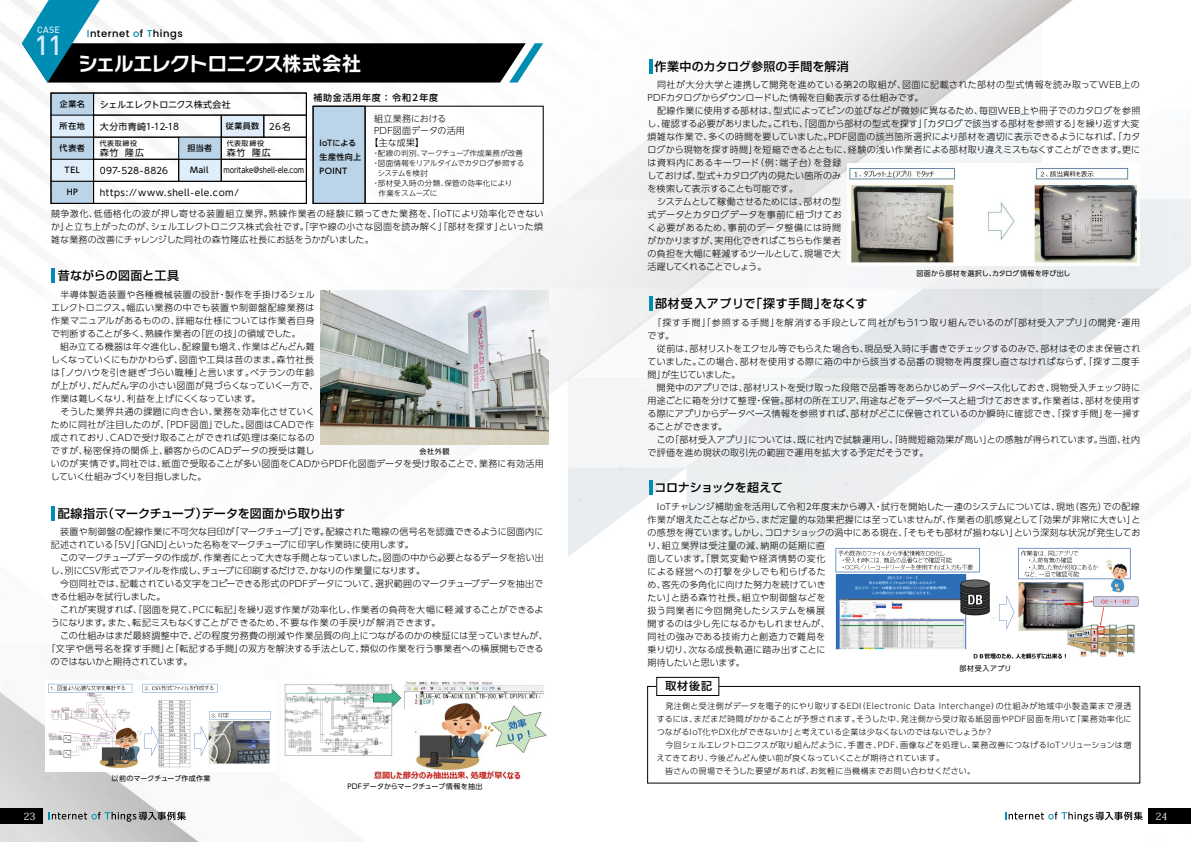
<style>
.page{position:relative;width:1191px;height:842px;background:#fff}
.page>*{position:absolute;margin:0;border:0;box-sizing:border-box;transform-origin:0 0}
.t1{font:500 27px "DIN";color:#d3edfb}
.t2{font:20px "Rodin NTLG Pro B";letter-spacing:-.06em;color:#fff}
.t3{font:500 12px "Shin Go Pr 6 N";letter-spacing:.01em;color:#000}
.t4{font:500 12px "Shin Go Pr 6 N";letter-spacing:.035em;color:#000}
.t5{font:500 12px "Shin Go Pr 6 N";letter-spacing:-.03em;color:#000}
.t6{font:500 11px "UD Shin Go Pr 6 N";color:#000}
.t7{font:500 10px "Poppins";letter-spacing:.05em;color:#000}
.t8{font:9.9px "Koz Min Pr 6 N";color:#fff}
.t9{font:300 9px/13px "UD Shin Go Pr 6 N";letter-spacing:.015em;color:#000}
.t10{font:300 9px "UD Shin Go Pr 6 N";letter-spacing:-.015em;color:#000}
.t11{font:300 9px "UD Shin Go Pr 6 N";letter-spacing:-.01em;color:#000}
.t12{font:9px "UD Shin Go NT Pr 6 N";letter-spacing:.025em;color:#000}
.t13{font:9px "UD Shin Go NT Pr 6 N";letter-spacing:.05em;color:#000}
.t14{font:300 9px "UD Shin Go NT Pr 6 N";letter-spacing:.005em;color:#000}
.t15{font:9px "UD Shin Go NT Pr 6 N";letter-spacing:-.04em;color:#000}
.t16{font:500 9px "UD Shin Go NT Pr 6 N";letter-spacing:.09em;color:#000}
.t17{font:500 9px "DIN";color:#d3edfb}
.t18{font:300 8px/13px "UD Shin Go Pr 6 N";letter-spacing:.035em;color:#000}
.t19{font:500 8px/14px "UD Shin Go NT Pr 6 N";letter-spacing:.05em;color:#000}
.t20{font:8px "UD Shin Go NT Pr 6 N";color:#000;scale:.84 1}
.t21{font:300 7.5px "UD Shin Go NT Pr 6 N";letter-spacing:.01em;color:#000}
.t22{font:300 7.5px "UD Shin Go NT Pr 6 N";letter-spacing:-.015em;color:#000}
.t23{font:300 7.5px "UD Shin Go NT Pr 6 N";letter-spacing:.03em;color:#000}
.t24{font:300 7.5px "UD Shin Go NT Pr 6 N";letter-spacing:-.06em;color:#000}
.t25{font:7px "UD Shin Go Pr 6";letter-spacing:.04em;color:#000}
.t26{font:7px "UD Shin Go Pr 6";letter-spacing:.02em;color:#000}
.t27{font:7px "UD Shin Go Pr 6";color:#000}
.t28{font:7px "UD Shin Go NT Pr 6 N";letter-spacing:.08em;color:#000}
.t29{font:7px "UD Shin Go Pr 6";letter-spacing:.08em;color:#000}
.s1{color:#008db4}
.s2{font-weight:400;font-size:9px}
</style>
<div class="page">
<img style="left:0;top:0;width:1191px;height:842px">
<div style="left:313px;top:106px;width:52px;height:97px;background:#bcd4e8"></div>
<div style="left:51px;top:115px;width:43px;height:22px;background:#dfeefa"></div>
<div style="left:51px;top:159px;width:43px;height:22px;background:#dfeefa"></div>
<div style="left:51px;top:159px;width:43px;height:23px;border:1px solid #000"></div>
<div style="left:51px;top:93px;width:43px;height:22px;background:#bcd4e8"></div>
<div style="left:51px;top:137px;width:43px;height:22px;background:#bcd4e8"></div>
<div style="left:51px;top:181px;width:43px;height:22px;background:#bcd4e8"></div>
<div style="left:51px;top:181px;width:43px;height:23px;border:1px solid #000"></div>
<svg style="left:22px;top:0;width:521px;height:83px"></svg>
<img style="left:320px;top:291px;width:229px;height:154px">
<div style="left:312px;top:106px;width:232px;height:98px;border:1px solid #000"></div>
<hr style="left:365px;top:106px;width:1px;height:97px;background:#000">
<svg style="left:93px;top:95px;width:212px;height:107px"></svg>
<div style="left:50px;top:93px;width:257px;height:111px;border:1px solid #000"></div>
<div style="left:647px;top:686px;width:493px;height:97px;border:1px solid #000"></div>
<div style="left:656px;top:677px;width:63px;height:18px;background:#fff"></div>
<div style="left:656px;top:677px;width:63px;height:19px;border:1px solid #000"></div>
<hr style="left:52px;top:268px;width:3px;height:15px;background:#008db4">
<hr style="left:52px;top:506px;width:3px;height:14px;background:#008db4">
<hr style="left:649px;top:59px;width:3px;height:15px;background:#008db4">
<hr style="left:649px;top:296px;width:3px;height:15px;background:#008db4">
<hr style="left:649px;top:480px;width:3px;height:14px;background:#008db4">
<img style="left:46px;top:681px;width:230px;height:91px">
<img style="left:281px;top:681px;width:267px;height:99px">
<img style="left:847px;top:164px;width:292px;height:102px">
<img style="left:831px;top:545px;width:308px;height:115px">
<svg style="left:1005px;top:812px;width:137px;height:10px"></svg>
<div style="left:1148px;top:808px;width:43px;height:16px;background:#000"></div>
<div style="left:0;top:808px;width:43px;height:16px;background:#000"></div>
<svg style="left:49px;top:812px;width:137px;height:10px"></svg>
<p class="t17" style="left:37px;top:24px;width:24px">CASE</p>
<h1 class="t1" style="left:34px;top:28px;width:30px">11</h1>
<p class="t7" style="left:87px;top:28px;width:97px"><span class="s1">I</span>nternet <span class="s1">o</span>f <span class="s1">T</span>hings</p>
<h2 class="t2" style="left:78px;top:50px;width:285px">シェルエレクトロニクス株式会社</h2>
<p class="t19" style="left:60px;top:97px;width:27px">企業名</p>
<p class="t19" style="left:60px;top:119px;width:27px">所在地</p>
<p class="t19" style="left:60px;top:141px;width:27px">代表者</p>
<p class="t19" style="left:65px;top:163px;width:17px">TEL</p>
<p class="t19" style="left:67px;top:185px;width:13px">HP</p>
<p class="t15" style="left:100px;top:97px;width:132px">シェルエレクトロニクス株式会社</p>
<p class="t12" style="left:100px;top:119px;width:81px">大分市青崎1-12-18</p>
<p class="t12" style="left:100px;top:163px;width:70px">097-528-8826</p>
<p class="t13" style="left:100px;top:185px;width:140px">https://www.shell-ele.com/</p>
<p class="t19" style="left:226px;top:119px;width:66px">従業員数 <span class="s2">26名</span></p>
<p class="t28" style="left:100px;top:137px;width:39px">代表取締役</p>
<p class="t12" style="left:100px;top:146px;width:46px">森竹 隆広</p>
<p class="t28" style="left:227px;top:137px;width:39px">代表取締役</p>
<p class="t12" style="left:227px;top:146px;width:46px">森竹 隆広</p>
<p class="t20" style="left:223px;top:164px;width:98px">moritake@shell-ele.com</p>
<p class="t19" style="left:187px;top:141px;width:26px">担当者</p>
<p class="t19" style="left:190px;top:163px;width:20px">Mail</p>
<p class="t16" style="left:314px;top:91px;width:126px">補助金活用年度 ： 令和2年度</p>
<p class="t19" style="left:320px;top:136px;width:43px">IoTによる生産性向上<br>POINT</p>
<p class="t14" style="left:374px;top:111px;width:74px">組立業務における</p>
<p class="t14" style="left:374px;top:123px;width:92px">PDF図面データの活用</p>
<p class="t14" style="left:369px;top:135px;width:56px">【主な成果】</p>
<p class="t21" style="left:372px;top:147px;width:152px">・配線の判別、マークチューブ作成業務が改善</p>
<p class="t22" style="left:372px;top:157px;width:154px">・図面情報をリアルタイムでカタログ参照する</p>
<p class="t24" style="left:377px;top:167px;width:52px">システムを検討</p>
<p class="t23" style="left:372px;top:177px;width:142px">・部材受入時の分類、保管の効率化により</p>
<p class="t21" style="left:378px;top:187px;width:60px">作業をスムーズに</p>
<p class="t9" style="left:51px;top:207px;width:494px;text-align:justify">競争激化、低価格化の波が押し寄せる装置組立業界。熟練作業者の経験に頼ってきた業務を、「IoTにより効率化できないか」と立ち上がったのが、シェルエレクトロニクス株式会社です。「字や線の小さな図面を読み解く」「部材を探す」といった煩雑な業務の改善にチャレンジした同社の森竹隆広社長にお話をうかがいました。</p>
<h3 class="t3" style="left:58px;top:266px;width:123px">昔ながらの図面と工具</h3>
<p class="t9" style="left:51px;top:288px;width:494px">　半導体製造装置や各種機械装置の設計・製作を手掛けるシェル<br>エレクトロニクス。幅広い業務の中でも装置や制御盤配線業務は<br>作業マニュアルがあるものの、詳細な仕様については作業者自身<br>で判断することが多く、熟練作業者の「匠の技」の領域でした。<br>　組み立てる機器は年々進化し、配線量も増え、作業はどんどん難<br>しくなっていくにもかかわらず、図面や工具は昔のまま。森竹社長<br>は「ノウハウを引き継ぎづらい職種」と言います。ベテランの年齢<br>が上がり、だんだん字の小さい図面が見づらくなっていく一方で、<br>作業は難しくなり、利益を上げにくくなっています。<br>　そうした業界共通の課題に向き合い、業務を効率化させていく<br>ために同社が注目したのが、「PDF図面」でした。図面はCADで作<br>成されており、CADで受け取ることができれば処理は楽になるの<br>ですが、秘密保持の関係上、顧客からのCADデータの授受は難し<br>いのが実情です。同社では、紙面で受取ることが多い図面をCADからPDF化図面データを受け取ることで、業務に有効活用していく仕組みづくりを目指しました。</p>
<p class="t25" style="left:419px;top:446px;width:32px">会社外観</p>
<h3 class="t3" style="left:58px;top:503px;width:289px">配線指示（マークチューブ）データを図面から取り出す</h3>
<p class="t9" style="left:51px;top:525px;width:494px">　装置や制御盤の配線作業に不可欠な目印が「マークチューブ」です。配線された電線の信号名を認識できるように図面内に</p>
<p class="t11" style="left:51px;top:537px;width:364px">記述されている「5V」「GND」といった名称をマークチューブに印字し作業時に使用します。</p>
<p class="t10" style="left:51px;top:550px;width:494px">　このマークチューブデータの作成が、作業者にとって大きな手間となっていました。図面の中から必要となるデータを拾い出</p>
<p class="t10" style="left:51px;top:563px;width:376px">し、別にCSV形式でファイルを作成し、チューブに印刷するだけで、かなりの作業量になります。</p>
<p class="t9" style="left:51px;top:577px;width:494px">　今回同社では、記載されている文字をコピーできる形式のPDFデータについて、選択範囲のマークチューブデータを抽出で</p>
<p class="t10" style="left:51px;top:589px;width:116px">きる仕組みを試行しました。</p>
<p class="t9" style="left:51px;top:603px;width:494px">　これが実現すれば、「図面を見て、PCに転記」を繰り返す作業が効率化し、作業者の負荷を大幅に軽減することができるよ</p>
<p class="t9" style="left:51px;top:616px;width:391px">うになります。また、転記ミスもなくすことができるため、不要な作業の手戻りが解消できます。</p>
<p class="t9" style="left:51px;top:629px;width:498px">　この仕組みはまだ最終調整中で、どの程度労務費の削減や作業品質の向上につながるのかの検証には至っていませんが、</p>
<p class="t9" style="left:46px;top:642px;width:498px">「文字や信号名を探す手間」と「転記する手間」の双方を解決する手法として、類似の作業を行う事業者への横展開もできる</p>
<p class="t10" style="left:51px;top:654px;width:143px">のではないかと期待されています。</p>
<p class="t27" style="left:112px;top:772px;width:100px">以前のマークチューブ作成作業</p>
<p class="t26" style="left:347px;top:780px;width:137px">PDFデータからマークチューブ情報を抽出</p>
<h3 class="t3" style="left:654px;top:56px;width:196px">作業中のカタログ参照の手間を解消</h3>
<p class="t9" style="left:647px;top:78px;width:494px">　同社が大分大学と連携して開発を進めている第2の取組が、図面に記載された部材の型式情報を読み取ってWEB上のPDFカタログからダウンロードした情報を自動表示する仕組みです。<br>　配線作業に使用する部材は、型式によってピンの並びなどが微妙に異なるため、毎回WEB上や冊子でのカタログを参照し、確認する必要がありました。これも、「図面から部材の型式を探す」「カタログで該当する部材を参照する」を繰り返す大変煩雑な作業で、多くの時間を要していました。PDF図面の該当箇所選択により部材を適切に表示できるようになれば、「カタログから現物を探す時間」を短縮できるとともに、経験の浅い作業者による部材取り違えミスもなくすことができます。更には資料内にあるキーワード（例：端子台）を登録<br>しておけば、型式＋カタログ内の見たい箇所のみ<br>を検索して表示することも可能です。<br>　システムとして稼働させるためには、部材の型<br>式データとカタログデータを事前に紐づけてお<br>く必要があるため、事前のデータ整備には時間<br>がかかりますが、実用化できればこちらも作業者<br>の負担を大幅に軽減するツールとして、現場で大<br>活躍してくれることでしょう。</p>
<p class="t25" style="left:916px;top:267px;width:155px">図面から部材を選択し、カタログ情報を呼び出し</p>
<h3 class="t4" style="left:655px;top:293px;width:214px">部材受入アプリで「探す手間」をなくす</h3>
<p class="t9" style="left:647px;top:315px;width:494px;text-indent:5px">「探す手間」「参照する手間」を解消する手段として同社がもう1つ取り組んでいるのが「部材受入アプリ」の開発・運用です。<br>　従前は、部材リストをエクセル等でもらえた場合も、現品受入時に手書きでチェックするのみで、部材はそのまま保管されていました。この場合、部材を使用する際に箱の中から該当する品番の現物を再度探し直さなければならず、「探す二度手間」が生じていました。<br>　開発中のアプリでは、部材リストを受け取った段階で品番等をあらかじめデータベース化しておき、現物受入チェック時に用途ごとに箱を分けて整理・保管。部材の所在エリア、用途などをデータベースと紐づけておきます。作業者は、部材を使用する際にアプリからデータベース情報を参照すれば、部材がどこに保管されているのか瞬時に確認でき、「探す手間」を一掃することができます。<br>　この「部材受入アプリ」については、既に社内で試験運用し、「時間短縮効果が高い」との感触が得られています。当面、社内で評価を進め現状の取引先の範囲で運用を拡大する予定だそうです。</p>
<h3 class="t5" style="left:654px;top:477px;width:129px">コロナショックを超えて</h3>
<p class="t9" style="left:647px;top:500px;width:494px">　IoTチャレンジ補助金を活用して令和2年度末から導入・試行を開始した一連のシステムについては、現地（客先）での配線作業が増えたことなどから、まだ定量的な効果把握には至っていませんが、作業者の肌感覚として「効果が非常に大きい」との感想を得ています。しかし、コロナショックの渦中にある現在、「そもそも部材が揃わない」という深刻な状況が発生しており、組立業界は受注量の減、納期の延期に直<br>面しています。「景気変動や経済情勢の変化<br>による経営への打撃を少しでも和らげるた<br>め、客先の多角化に向けた努力を続けていき<br>たい」と語る森竹社長。組立や制御盤などを<br>扱う同業者に今回開発したシステムを横展<br>開するのは少し先になるかもしれませんが、<br>同社の強みである技術力と創造力で難局を<br>乗り切り、次なる成長軌道に踏み出すことに<br>期待したいと思います。</p>
<p class="t18" style="left:657px;top:699px;width:476px">　発注側と受注側がデータを電子的にやり取りするEDI（Electronic Data Interchange）の仕組みが地域中小製造業まで浸透するには、まだまだ時間がかかることが予想されます。そうした中、発注側から受け取る紙図面やPDF図面を用いて「業務効率化につながるIoT化やDX化ができないか」と考えている企業は少なくないのではないでしょうか？<br>　今回シェルエレクトロニクスが取り組んだように、手書き、PDF、画像などを処理し、業務改善につなげるIoTソリューションは増えてきており、今後どんどん使い前が良くなっていくことが期待されています。<br>　皆さんの現場でそうした要望があれば、お気軽に当機構までお問い合わせください。</p>
<p class="t29" style="left:959px;top:663px;width:54px">部材受入アプリ</p>
<p class="t6" style="left:665px;top:677px;width:48px">取材後記</p>
<p class="t8" style="left:23px;top:810px;width:14px">23</p>
<p class="t8" style="left:1155px;top:810px;width:14px">24</p>
</div>
